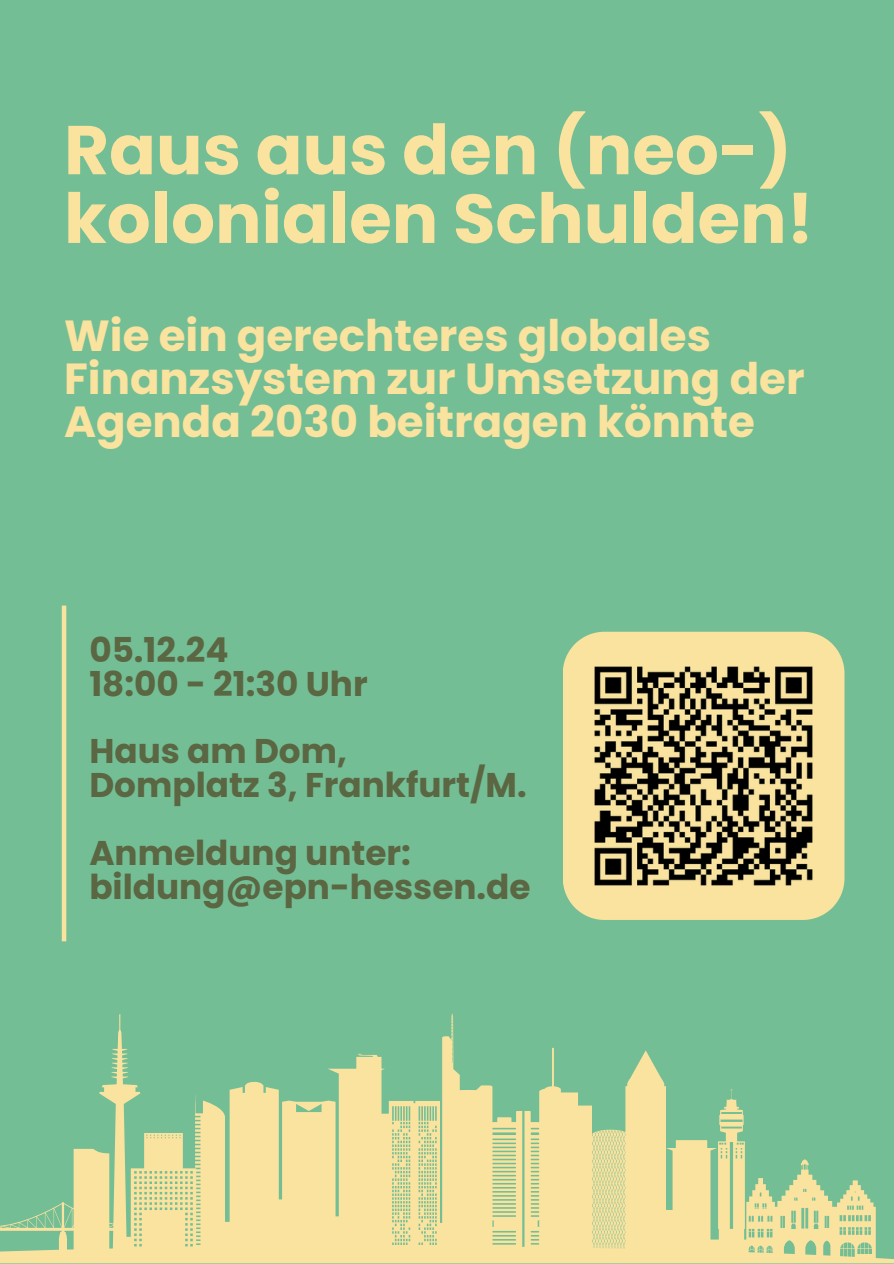
<style>
.page{position:relative;width:894px;height:1264px;background:#fff}
.page>*{position:absolute;margin:0;border:0;box-sizing:border-box;transform-origin:0 0}
.t1{font:700 69px/68.7px "Poppins";color:#fae29f}
.t2{font:700 43.5px/42.8px "Poppins";color:#fae29f}
.t3{font:700 34.2px "Poppins";color:#5b6642}
</style>
<div class="page">
<div style="left:0;top:0;width:893px;height:1263px;background:#73be95"></div>
<hr style="left:62px;top:605px;width:4px;height:336px;background:#fae29f">
<svg style="left:0;top:1013px;width:893px;height:250px"></svg>
<svg style="left:563px;top:631px;width:281px;height:289px;fill:#fae29f"></svg>
<img style="left:584px;top:656px;width:238px;height:239px">
<h2 class="t1" style="left:64px;top:116px;width:751px">Raus aus den (neo-) kolonialen Schulden!</h2>
<p class="t2" style="left:64px;top:314px;width:742px">Wie ein gerechteres globales<br>Finanzsystem zur Umsetzung der<br>Agenda 2030 beitragen könnte</p>
<p class="t3" style="left:89px;top:626px;width:141px">05.12.24</p>
<p class="t3" style="left:89px;top:660px;width:280px">18:00 - 21:30 Uhr</p>
<p class="t3" style="left:89px;top:727px;width:259px">Haus am Dom,</p>
<p class="t3" style="left:89px;top:761px;width:438px">Domplatz 3, Frankfurt/M.</p>
<p class="t3" style="left:89px;top:828px;width:323px">Anmeldung unter:</p>
<p class="t3" style="left:89px;top:862px;width:442px">bildung@epn-hessen.de</p>
</div>
